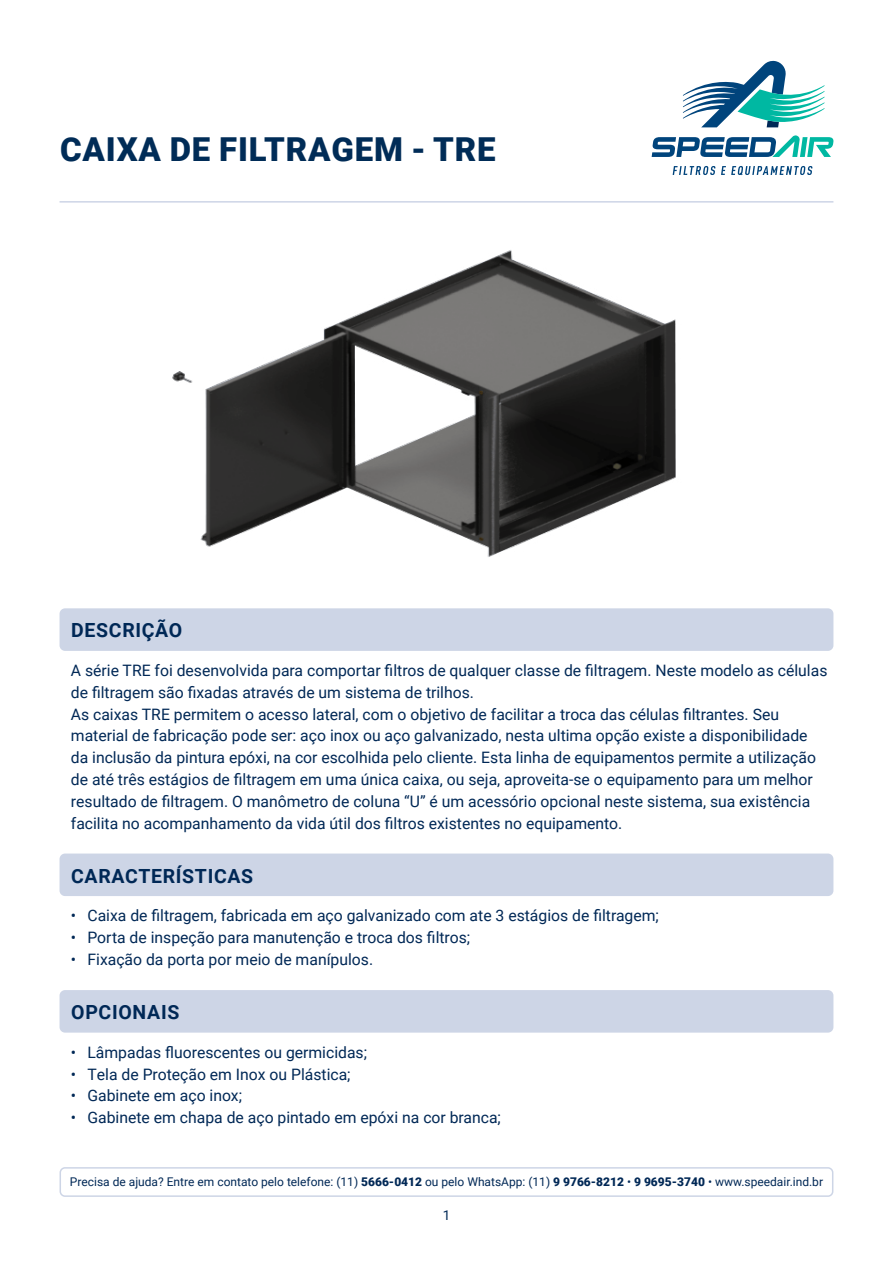
<style>
.page{position:relative;width:893px;height:1263px;background:#fff}
.page>*{position:absolute;margin:0;border:0;box-sizing:border-box;transform-origin:0 0}
.t1{font:900 33px "Roboto";letter-spacing:.025em;color:#002c57}
.t2{font:700 19.5px "Roboto";letter-spacing:.035em;color:#002856}
.t3{font:15.75px/21.9px "Roboto";color:#002856}
.t4{font:13.5px "Roboto";color:#002856}
.t5{font:12px "Roboto";color:#002856}
.s1{font-weight:900}
</style>
<div class="page">
<svg style="left:652px;top:135px;width:182px;height:22px"></svg>
<svg style="left:673px;top:166px;width:139px;height:9px"></svg>
<svg style="left:683px;top:60px;width:141px;height:67px"></svg>
<hr style="left:60px;top:201px;width:773px;height:2px;background:#cdd5e6">
<div style="left:60px;top:1167px;width:773px;height:30px;border:2px solid #cdd5e6;border-radius:5px"></div>
<img style="left:172px;top:250px;width:504px;height:307px">
<div style="left:60px;top:990px;width:773px;height:42px;background:#cdd5e6;border-radius:5px"></div>
<div style="left:60px;top:608px;width:773px;height:43px;background:#cdd5e6;border-radius:5px"></div>
<div style="left:60px;top:853px;width:773px;height:43px;background:#cdd5e6;border-radius:5px"></div>
<h1 class="t1" style="left:60px;top:126px;width:437px">CAIXA DE FILTRAGEM - TRE</h1>
<p class="t2" style="left:71px;top:616px;width:113px">DESCRIÇÃO</p>
<p class="t3" style="left:71px;top:659px;width:758px">A série TRE foi desenvolvida para comportar filtros de qualquer classe de filtragem. Neste modelo as células de filtragem são fixadas através de um sistema de trilhos.<br>As caixas TRE permitem o acesso lateral, com o objetivo de facilitar a troca das células filtrantes. Seu material de fabricação pode ser: aço inox ou aço galvanizado, nesta ultima opção existe a disponibilidade da inclusão da pintura epóxi, na cor escolhida pelo cliente. Esta linha de equipamentos permite a utilização de até três estágios de filtragem em uma única caixa, ou seja, aproveita-se o equipamento para um melhor resultado de filtragem. O manômetro de coluna “U” é um acessório opcional neste sistema, sua existência facilita no acompanhamento da vida útil dos filtros existentes no equipamento.</p>
<p class="t2" style="left:71px;top:862px;width:184px">CARACTERÍSTICAS</p>
<p class="t3" style="left:71px;top:904px;width:589px">• Caixa de filtragem, fabricada em aço galvanizado com ate 3 estágios de filtragem;</p>
<p class="t3" style="left:71px;top:926px;width:401px">• Porta de inspeção para manutenção e troca dos filtros;</p>
<p class="t3" style="left:71px;top:948px;width:304px">• Fixação da porta por meio de manípulos.</p>
<p class="t2" style="left:71px;top:998px;width:110px">OPCIONAIS</p>
<p class="t3" style="left:71px;top:1040px;width:298px">• Lâmpadas fluorescentes ou germicidas;</p>
<p class="t3" style="left:71px;top:1062px;width:281px">• Tela de Proteção em Inox ou Plástica;</p>
<p class="t3" style="left:71px;top:1084px;width:173px">• Gabinete em aço inox;</p>
<p class="t3" style="left:71px;top:1106px;width:432px">• Gabinete em chapa de aço pintado em epóxi na cor branca;</p>
<p class="t5" style="left:70px;top:1173px;width:755px">Precisa de ajuda? Entre em contato pelo telefone: (11) <span class="s1">5666-0412</span> ou pelo WhatsApp: (11) <span class="s1">9 9766-8212</span> • <span class="s1">9 9695-3740</span> • www.speedair.ind.br</p>
<p class="t4" style="left:443px;top:1206px;width:9px">1</p>
</div>
